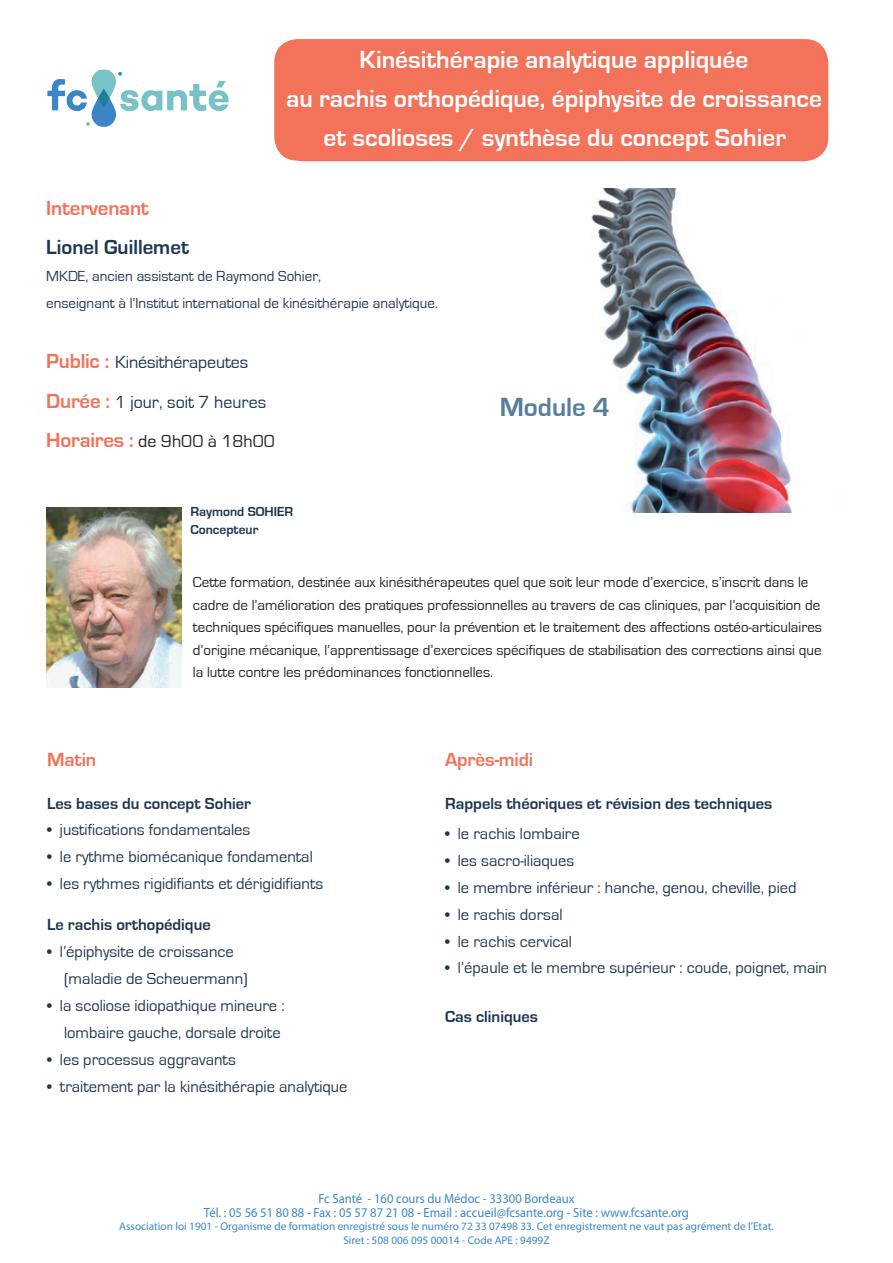
<style>
.page{position:relative;width:893px;height:1263px;background:#fff}
.page>*{position:absolute;margin:0;border:0;box-sizing:border-box;transform-origin:0 0}
.t1{font:700 27px "Eurostile";color:#577e9a}
.t2{font:700 25.5px/39px "Eurostile";color:#fff;text-align:center}
.t3{font:700 21px "Eurostile";color:#1d3651}
.t4{font:700 21px "Eurostile";letter-spacing:-.01em;color:#f3725a}
.t5{font:700 19.5px "Eurostile";letter-spacing:-.01em;color:#f3725a}
.t6{font:18px "Eurostile";letter-spacing:-.01em;color:#1d3651}
.t7{font:18px "Eurostile";color:#231f20}
.t8{font:16.5px/27px "Eurostile";color:#1d3651}
.t9{font:700 16.5px "Eurostile";color:#1d3550}
.t10{font:15px/22.5px "Eurostile";color:#231f20}
.t11{font:15px/27px "Eurostile";color:#1d3651}
.t12{font:700 13.5px/18px "Eurostile";color:#1d3651}
.t13{font:13.35px/13.5px "Myriad Pro";color:#3c87c7;text-align:center;scale:.95 1}
.t14{font:11.25px/13.5px "Myriad Pro";color:#3c87c7;text-align:center}
.s1{font-weight:700;font-size:21px;color:#f3725a}
</style>
<div class="page">
<img style="left:591px;top:189px;width:201px;height:324px">
<div style="left:274px;top:39px;width:554px;height:122px;background:#f3725a;border-radius:23px"></div>
<img style="left:47px;top:70px;width:182px;height:57px">
<img style="left:46px;top:507px;width:136px;height:180px">
<p class="t4" style="left:46px;top:197px;width:104px">Intervenant</p>
<h2 class="t2" style="left:286px;top:41px;width:537px">Kinésithérapie analytique appliquée<br>au rachis orthopédique, épiphysite de croissance et scolioses / synthèse du concept Sohier</h2>
<p class="t3" style="left:46px;top:235px;width:144px">Lionel Guillemet</p>
<p class="t11" style="left:46px;top:263px;width:393px">MKDE, ancien assistant de Raymond Sohier,<br>enseignant à l’Institut international de kinésithérapie analytique.</p>
<p class="t6" style="left:46px;top:352px;width:203px"><span class="s1">Public :</span> Kinésithérapeutes</p>
<p class="t6" style="left:46px;top:392px;width:222px"><span class="s1">Durée :</span> 1 jour, soit 7 heures</p>
<p class="t7" style="left:46px;top:431px;width:230px"><span class="s1">Horaires :</span> de 9h00 à 18h00</p>
<p class="t12" style="left:190px;top:503px;width:104px">Raymond SOHIER<br>Concepteur</p>
<h1 class="t1" style="left:500px;top:392px;width:111px">Module 4</h1>
<p class="t10" style="left:193px;top:571px;width:630px">Cette formation, destinée aux kinésithérapeutes quel que soit leur mode d’exercice, s’inscrit dans le cadre de l’amélioration des pratiques professionnelles au travers de cas cliniques, par l’acquisition de techniques spécifiques manuelles, pour la prévention et le traitement des affections ostéo-articulaires d’origine mécanique, l’apprentissage d’exercices spécifiques de stabilisation des corrections ainsi que la lutte contre les prédominances fonctionnelles.</p>
<p class="t5" style="left:47px;top:749px;width:50px">Matin</p>
<p class="t5" style="left:445px;top:749px;width:89px">Après-midi</p>
<p class="t9" style="left:445px;top:794px;width:329px">Rappels théoriques et révision des techniques</p>
<p class="t9" style="left:47px;top:794px;width:205px">Les bases du concept Sohier</p>
<p class="t8" style="left:47px;top:817px;width:205px">• justifications fondamentales</p>
<p class="t8" style="left:47px;top:844px;width:267px">• le rythme biomécanique fondamental</p>
<p class="t8" style="left:47px;top:871px;width:278px">• les rythmes rigidifiants et dérigidifiants</p>
<p class="t9" style="left:47px;top:915px;width:165px">Le rachis orthopédique</p>
<p class="t8" style="left:64px;top:938px;width:185px;text-indent:-17px">• l’épiphysite de croissance (maladie de Scheuermann)</p>
<p class="t8" style="left:47px;top:992px;width:239px;text-align:right">• la scoliose idiopathique mineure : lombaire gauche, dorsale droite</p>
<p class="t8" style="left:47px;top:1046px;width:190px">• les processus aggravants</p>
<p class="t8" style="left:47px;top:1073px;width:302px">• traitement par la kinésithérapie analytique</p>
<p class="t8" style="left:445px;top:820px;width:136px">• le rachis lombaire</p>
<p class="t8" style="left:445px;top:847px;width:131px">• les sacro-iliaques</p>
<p class="t8" style="left:445px;top:874px;width:353px">• le membre inférieur : hanche, genou, cheville, pied</p>
<p class="t8" style="left:445px;top:901px;width:119px">• le rachis dorsal</p>
<p class="t8" style="left:445px;top:928px;width:128px">• le rachis cervical</p>
<p class="t8" style="left:445px;top:955px;width:383px">• l’épaule et le membre supérieur : coude, poignet, main</p>
<p class="t9" style="left:445px;top:1007px;width:94px">Cas cliniques</p>
<p class="t13" style="left:204px;top:1191px;width:512px">Fc Santé - 160 cours du Médoc - 33300 Bordeaux<br>Tél. : 05 56 51 80 88 - Fax : 05 57 87 21 08 - Email : accueil@fcsante.org - Site : www.fcsante.org</p>
<p class="t14" style="left:119px;top:1219px;width:656px">Association loi 1901 - Organisme de formation enregistré sous le numéro 72 33 07498 33. Cet enregistrement ne vaut pas agrément de l’Etat.<br>Siret : 508 006 095 00014 - Code APE : 9499Z</p>
</div>
